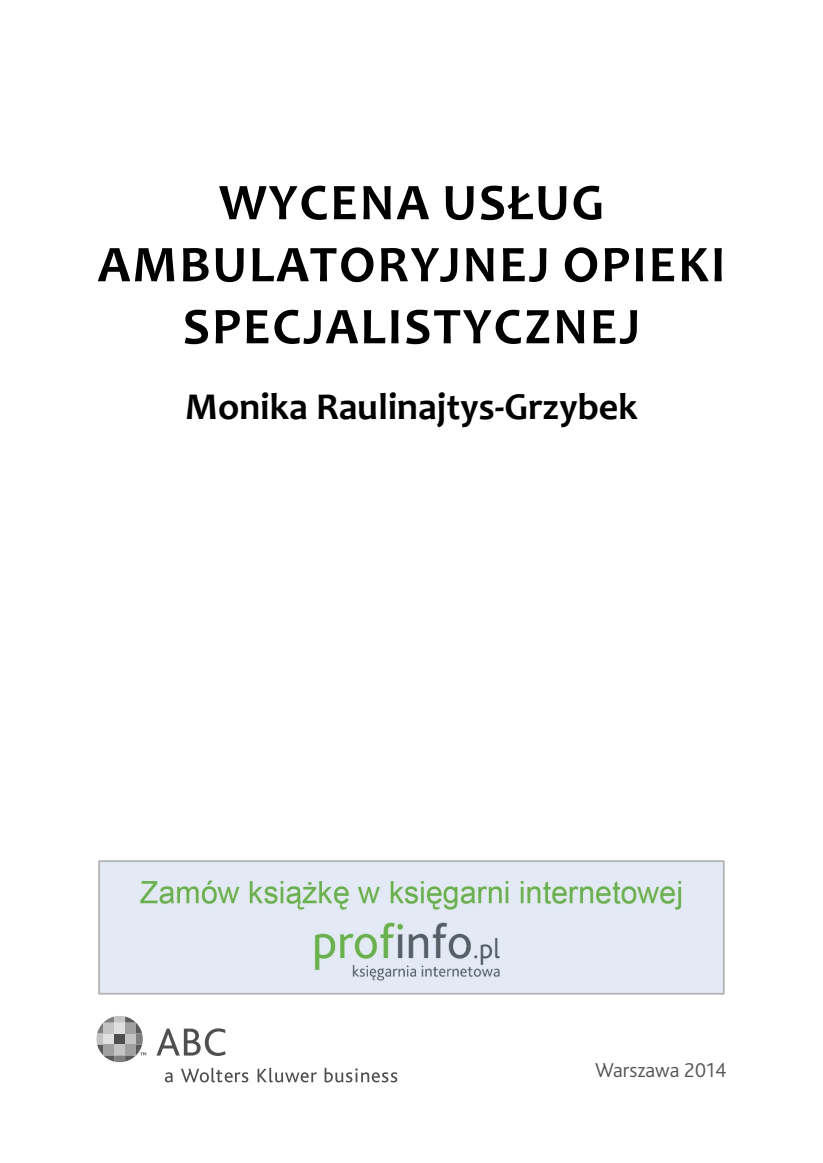
<style>
.page{position:relative;width:823px;height:1163px;background:#fff}
.page>*{position:absolute;margin:0;border:0;box-sizing:border-box;transform-origin:0 0}
.t1{font:700 52px/62px "Candara";letter-spacing:.04em;color:#000;text-align:center}
.t2{font:700 38px "Candara";color:#000}
.t3{font:300 21px "Bliss 2";color:#555}
</style>
<div class="page">
<svg style="left:96px;top:1016px;width:50px;height:45px"></svg>
<svg style="left:165px;top:1072px;width:8px;height:10px"></svg>
<svg style="left:181px;top:1067px;width:67px;height:15px"></svg>
<svg style="left:257px;top:1067px;width:60px;height:15px"></svg>
<svg style="left:324px;top:1067px;width:73px;height:15px"></svg>
<svg style="left:156px;top:1028px;width:70px;height:27px"></svg>
<img style="left:99px;top:860px;width:624px;height:134px">
<p class="t1" style="left:97px;top:176px;width:629px">WYCENA USŁUG<br>AMBULATORYJNEJ OPIEKI<br>SPECJALISTYCZNEJ</p>
<p class="t2" style="left:185px;top:392px;width:454px">Monika Raulinajtys-Grzybek</p>
<p class="t3" style="left:594px;top:1062px;width:133px">Warszawa 2014</p>
</div>
